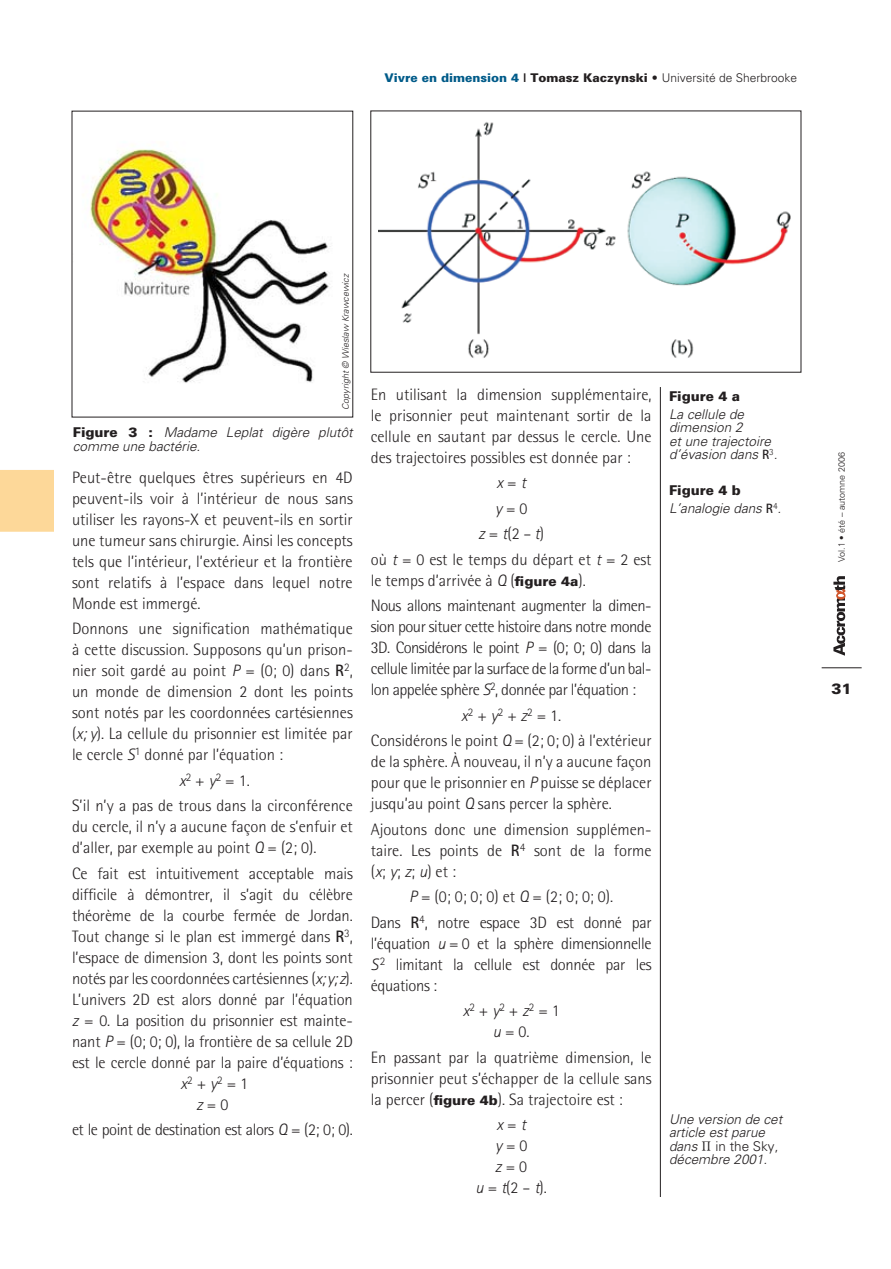
<style>
.page{position:relative;width:891px;height:1269px;background:#fff}
.page>*{position:absolute;margin:0;border:0;box-sizing:border-box;transform-origin:0 0}
.t1{font:300 16.5px/21px "Rotis Semi Sans";color:#231f20;text-align:justify}
.t2{font:300 16.5px/21px "Rotis Sans Serif";color:#231f20;text-align:center}
.t3{font:300 16.5px "Rotis Semi Sans";letter-spacing:-.03em;color:#231f20}
.t4{font:900 15px "Univers";color:#231f20}
.t5{font:italic 300 13.5px/13.5px "Univers";color:#231f20}
.t6{font:900 13.5px "Univers";color:#231f20}
.t7{font:300 12px "Univers";color:#231f20}
.t8{font:italic 300 9px "Univers";color:#231f20}
.t9{font:300 9px "Univers";color:#231f20}
.s1{font-weight:900;color:#005b89}
.s2{font-weight:900}
.s3{font-weight:900;font-style:normal}
.s4{font-family:"Rotis Sans Serif";font-style:italic}
.s5{font-family:"Rotis Sans Serif"}
.s6{font-family:"Rotis Sans Serif";font-weight:700}
.s7{font-style:italic}
.s8{font-family:"Univers";font-weight:900;font-size:13.5px}
.s9{font-family:"Rotis Semi Sans"}
.s10{font-family:"Rotis Sans Serif";font-weight:700;font-style:normal}
.s11{font-family:"Univers Extended";font-weight:500;font-style:normal;font-size:10.5px}
.s12{font-style:normal}
</style>
<div class="page">
<hr style="left:822px;top:668px;width:40px;height:1px;background:#231f20">
<svg style="left:833px;top:576px;width:12px;height:80px"></svg>
<div style="left:0;top:470px;width:54px;height:62px;background:#fdd899"></div>
<hr style="left:660px;top:387px;width:1px;height:810px;background:#221e1f">
<img style="left:90px;top:145px;width:241px;height:238px">
<img style="left:378px;top:122px;width:413px;height:236px">
<p class="t7" style="left:385px;top:70px;width:414px"><span class="s1">Vivre en dimension 4</span> <span class="s2">| Tomasz Kaczynski •</span> Université de Sherbrooke</p>
<p class="t8" style="left:340px;top:410px;width:138px;rotate:-90deg">Copyright © Wieslaw Krawcewicz</p>
<p class="t5" style="left:73px;top:425px;width:281px"><span class="s3">Figure 3 :</span> Madame Leplat digère plutôt comme une bactérie.</p>
<p class="t1" style="left:72px;top:467px;width:282px">Peut-être quelques êtres supérieurs en 4D peuvent-ils voir à l’intérieur de nous sans utiliser les rayons-X et peuvent-ils en sortir une tumeur sans chirurgie. Ainsi les concepts tels que l’intérieur, l’extérieur et la frontière sont relatifs à l’espace dans lequel notre Monde est immergé.</p>
<p class="t1" style="left:72px;top:618px;width:282px">Donnons une signification mathématique à cette discussion. Supposons qu’un prison&shy;nier soit gardé au point <span class="s4">P</span> <span class="s5">= (0; 0)</span> dans <span class="s6">R</span><sup>2</sup>, un monde de dimension 2 dont les points sont notés par les coordonnées cartésiennes (<span class="s4">x; y</span>). La cellule du prisonnier est limitée par le cercle <span class="s4">S</span><sup>1</sup> donné par l’équation :</p>
<p class="t2" style="left:179px;top:770px;width:72px"><span class="s7">x</span><sup>2</sup> + <span class="s7">y</span><sup>2</sup> = 1.</p>
<p class="t1" style="left:72px;top:795px;width:282px">S’il n’y a pas de trous dans la circonférence du cercle, il n’y a aucune façon de s’enfuir et d’aller, par exemple au point <span class="s4">Q</span> <span class="s5">= (2; 0)</span>.</p>
<p class="t1" style="left:72px;top:863px;width:282px">Ce fait est intuitivement acceptable mais difficile à démontrer, il s’agit du célèbre théorème de la courbe fermée de Jordan.<br>Tout change si le plan est immergé dans <span class="s6">R</span><sup>3</sup>, l’espace de dimension 3, dont les points sont notés par les coordonnées cartésiennes (<span class="s4">x; y; z</span>).<br>L’univers 2D est alors donné par l’équation <span class="s4">z</span> <span class="s5">= 0</span>. La position du prisonnier est mainte&shy;nant <span class="s4">P</span> <span class="s5">= (0; 0; 0)</span>, la frontière de sa cellule 2D est le cercle donné par la paire d’équations :</p>
<p class="t2" style="left:181px;top:1073px;width:69px"><span class="s7">x</span><sup>2</sup> + <span class="s7">y</span><sup>2</sup> = 1 <span class="s7">z</span>= 0</p>
<p class="t3" style="left:72px;top:1120px;width:282px">et le point de destination est alors <span class="s4">Q</span> <span class="s5">= (2; 0; 0)</span>.</p>
<p class="t1" style="left:371px;top:384px;width:282px">En utilisant la dimension supplémentaire, le prisonnier peut maintenant sortir de la cellule en sautant par dessus le cercle. Une des trajectoires possibles est donnée par :</p>
<p class="t2" style="left:478px;top:470px;width:67px;line-height:25.5px"><span class="s7">x</span> = <span class="s7">t<br>y</span> = 0<br><span class="s7">z</span> = <span class="s7">t</span>(2 – <span class="s7">t</span>)</p>
<p class="t1" style="left:371px;top:549px;width:282px">où <span class="s4">t</span> <span class="s5">= 0</span> est le temps du départ et <span class="s4">t</span> <span class="s5">= 2</span> est le temps d’arrivée à <span class="s4">Q</span> (<span class="s8">figure 4a</span>).</p>
<p class="t1" style="left:371px;top:595px;width:282px">Nous allons maintenant augmenter la dimen&shy;sion pour situer cette histoire dans notre monde 3D. Considérons le point <span class="s4">P</span> <span class="s5">= (0; 0; 0)</span> dans la cellule limitée par la surface de la forme d’un bal&shy;lon appelée sphère <span class="s4">S</span><sup>2</sup>, donnée par l’équation :</p>
<p class="t2" style="left:461px;top:705px;width:102px"><span class="s7">x</span><sup>2</sup> + <span class="s7">y</span><sup>2</sup> + <span class="s7">z</span><sup>2</sup> = 1.</p>
<p class="t1" style="left:371px;top:730px;width:282px">Considérons le point <span class="s4">Q</span> <span class="s5">= (2; 0; 0)</span> à l’extérieur de la sphère. À nouveau, il n’y a aucune façon pour que le prisonnier en <span class="s4">P</span> puisse se déplacer jusqu’au point <span class="s4">Q</span> sans percer la sphère.</p>
<p class="t1" style="left:371px;top:819px;width:282px">Ajoutons donc une dimension supplémen&shy;taire. Les points de <span class="s6">R</span><sup>4</sup> sont de la forme (<span class="s4">x</span>; <span class="s4">y</span>; <span class="s4">z</span>; <span class="s4">u</span>) et :</p>
<p class="t2" style="left:409px;top:886px;width:205px"><span class="s7">P</span> = (0; 0; 0; 0) <span class="s9">et</span> <span class="s7">Q</span> = (2; 0; 0; 0)<span class="s9">.</span></p>
<p class="t1" style="left:371px;top:912px;width:282px">Dans <span class="s6">R</span><sup>4</sup>, notre espace 3D est donné par l’équation <span class="s4">u</span> <span class="s5">= 0</span> et la sphère dimensionnelle <span class="s4">S</span> <sup>2</sup> limitant la cellule est donnée par les équations :</p>
<p class="t2" style="left:463px;top:1000px;width:99px"><span class="s7">x</span><sup>2</sup> + <span class="s7">y</span><sup>2</sup> + <span class="s7">z</span><sup>2</sup> = 1 <span class="s7">u</span> = 0.</p>
<p class="t1" style="left:371px;top:1047px;width:282px">En passant par la quatrième dimension, le prisonnier peut s’échapper de la cellule sans la percer (<span class="s8">figure 4b</span>). Sa trajectoire est :</p>
<p class="t2" style="left:475px;top:1114px;width:73px"><span class="s7">x</span> = <span class="s7">t<br>y</span> = 0<br><span class="s7">z</span> = 0<br><span class="s7">u</span> = <span class="s7">t</span>(2 – <span class="s7">t</span>).</p>
<p class="t6" style="left:669px;top:388px;width:73px">Figure 4 a</p>
<p class="t5" style="left:669px;top:407px;width:110px">La cellule de dimension 2<br>et une trajectoire d’évasion dans <span class="s10">R</span><sup>3</sup>.</p>
<p class="t5" style="left:669px;top:481px;width:114px;line-height:18px"><span class="s3">Figure 4 b<br></span>L’analogie dans <span class="s10">R</span><sup>4</sup>.</p>
<p class="t5" style="left:669px;top:1112px;width:115px">Une version de cet article est parue dans <span class="s11">∏</span> <span class="s12">in the Sky, </span>décembre 2001.</p>
<p class="t9" style="left:836px;top:562px;width:111px;rotate:-90deg">Vol.1 • été – automne 2006</p>
<p class="t4" style="left:831px;top:680px;width:22px">31</p>
</div>
